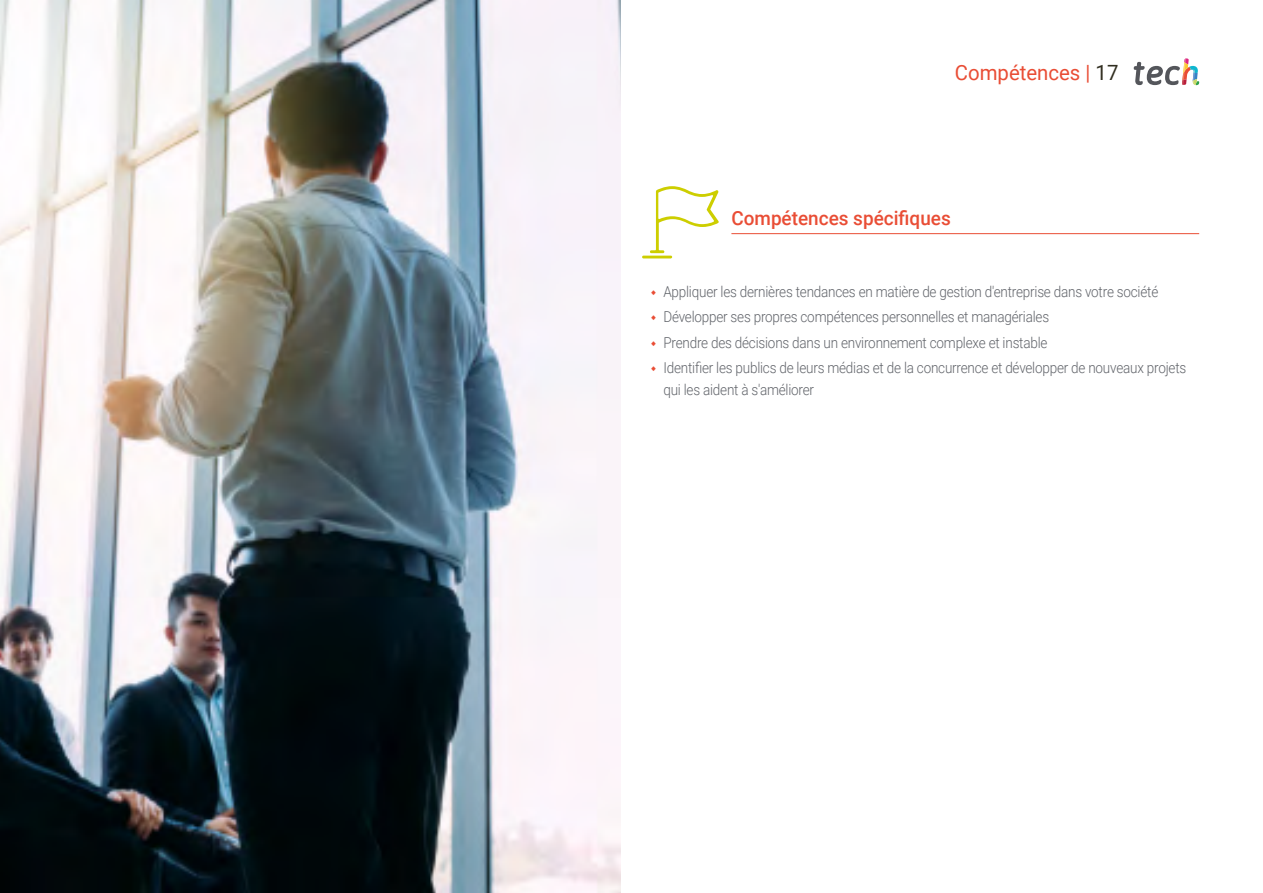
<style>
.page{position:relative;width:1263px;height:893px;background:#fff}
.page>*{position:absolute;margin:0;border:0;box-sizing:border-box;transform-origin:0 0}
.t1{font:21px "Roboto";color:#e94d35}
.t2{font:500 19.5px "Roboto";color:#e94d35}
.t3{font:300 15px/25.5px "Roboto";letter-spacing:-.015em;color:#61646a;scale:.9 1}
.s1{color:#312e20}
</style>
<div class="page">
<img style="left:0;top:0;width:621px;height:893px">
<hr style="left:731px;top:233px;width:468px;height:1px;background:#e94d35">
<hr style="left:642px;top:256px;width:30px;height:2px;background:#cdce00">
<svg style="left:650px;top:186px;width:69px;height:67px"></svg>
<svg style="left:1134px;top:58px;width:65px;height:28px"></svg>
<h1 class="t1" style="left:955px;top:57px;width:165px">Compétences | <span class="s1">17</span></h1>
<h2 class="t2" style="left:731px;top:205px;width:221px">Compétences spécifiques</h2>
<p class="t3" style="left:663px;top:278px;width:582px">Appliquer les dernières tendances en matière de gestion d'entreprise dans votre société Développer ses propres compétences personnelles et managériales<br>Prendre des décisions dans un environnement complexe et instable<br>Identifier les publics de leurs médias et de la concurrence et développer de nouveaux projets</p>
<p class="t3" style="left:663px;top:376px;width:169px">qui les aident à s'améliorer</p>
</div>
